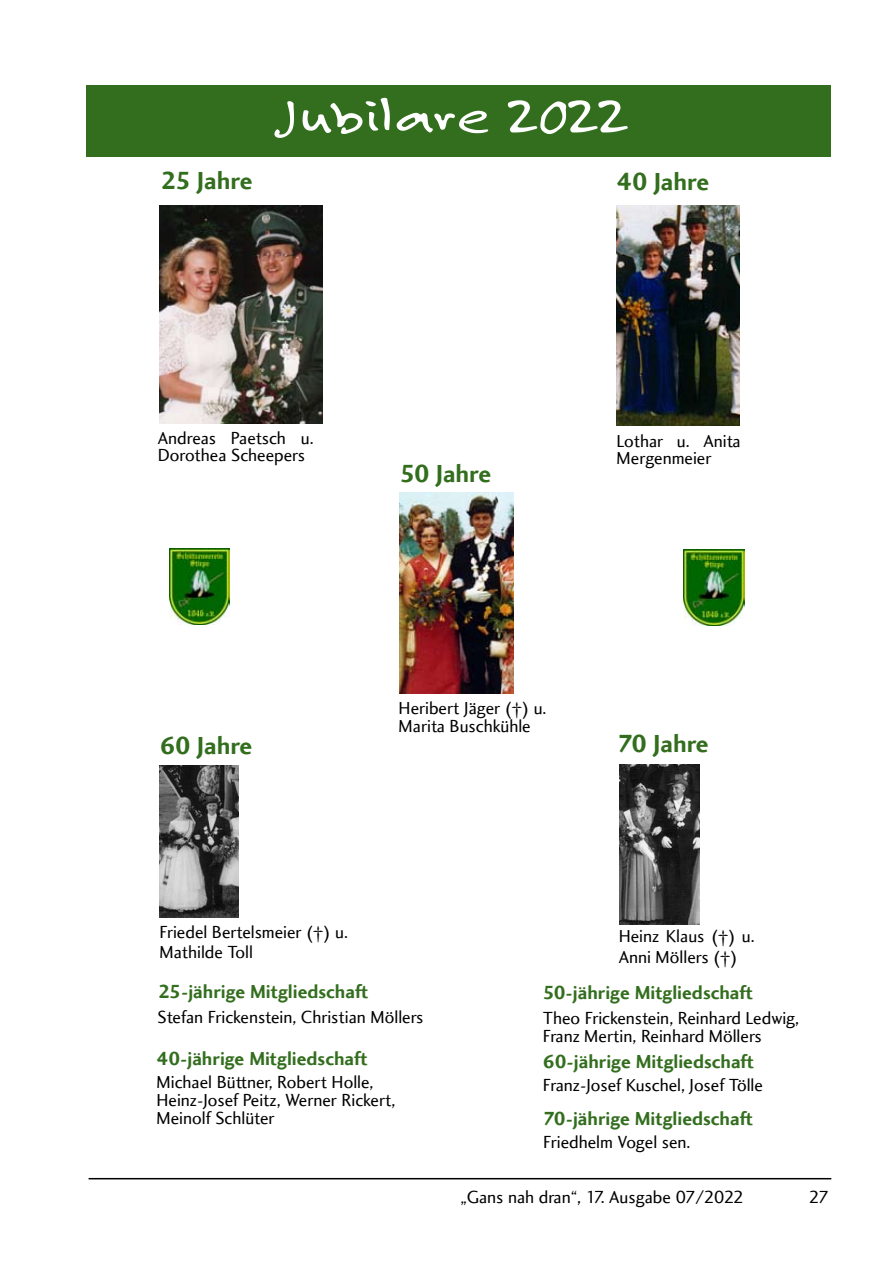
<style>
.page{position:relative;width:893px;height:1263px;background:#fff}
.page>*{position:absolute;margin:0;border:0;box-sizing:border-box;transform-origin:0 0}
.t1{font:51px "Felt Tip Roman";letter-spacing:.01em;color:#fff;scale:1.26 1}
.t2{font:25.5px "Charlotte Sans Bold Plain";color:#336e1e}
.t3{font:19.5px "Charlotte Sans Bold Plain";color:#336e1e}
.t4{font:18px/18px "Charlotte Sans Book Plain";color:#000}
</style>
<div class="page">
<hr style="left:89px;top:1178px;width:742px;height:1px;background:#000">
<div style="left:86px;top:85px;width:744px;height:71px;background:#336e1e"></div>
<img style="left:619px;top:764px;width:80px;height:160px">
<img style="left:159px;top:766px;width:80px;height:152px">
<img style="left:159px;top:206px;width:163px;height:217px">
<img style="left:617px;top:206px;width:123px;height:219px">
<img style="left:400px;top:492px;width:114px;height:201px">
<img style="left:683px;top:549px;width:61px;height:76px">
<img style="left:169px;top:549px;width:61px;height:76px">
<h1 class="t1" style="left:276px;top:85px;width:281px">Jubilare 2022</h1>
<h2 class="t2" style="left:161px;top:166px;width:93px">25 Jahre</h2>
<h2 class="t2" style="left:617px;top:166px;width:94px">40 Jahre</h2>
<p class="t4" style="left:158px;top:430px;width:157px;line-height:16.5px">Andreas Paetsch u.<br>Dorothea Scheepers</p>
<h2 class="t2" style="left:400px;top:459px;width:93px">50 Jahre</h2>
<p class="t4" style="left:617px;top:433px;width:126px;line-height:16.5px">Lothar u. Anita<br>Mergenmeier</p>
<p class="t4" style="left:399px;top:700px;width:149px">Heribert Jäger (†) u.<br>Marita Buschkühle</p>
<h2 class="t2" style="left:160px;top:730px;width:94px">60 Jahre</h2>
<h2 class="t2" style="left:618px;top:729px;width:93px">70 Jahre</h2>
<p class="t4" style="left:159px;top:923px;width:190px;line-height:19.5px">Friedel Bertelsmeier (†) u.<br>Mathilde Toll</p>
<p class="t4" style="left:619px;top:926px;width:138px;line-height:21px">Heinz Klaus (†) u.<br>Anni Möllers (†)</p>
<p class="t3" style="left:158px;top:980px;width:212px">25-jährige Mitgliedschaft</p>
<p class="t4" style="left:158px;top:1009px;width:267px">Stefan Frickenstein, Christian Möllers</p>
<p class="t3" style="left:157px;top:1047px;width:213px">40-jährige Mitgliedschaft</p>
<p class="t4" style="left:157px;top:1074px;width:241px">Michael Büttner, Robert Holle,<br>Heinz-Josef Peitz, Werner Rickert,<br>Meinolf Schlüter</p>
<p class="t3" style="left:543px;top:981px;width:212px">50-jährige Mitgliedschaft</p>
<p class="t4" style="left:543px;top:1009px;width:258px">Theo Frickenstein, Reinhard Ledwig,<br>Franz Mertin, Reinhard Möllers</p>
<p class="t3" style="left:543px;top:1050px;width:213px">60-jährige Mitgliedschaft</p>
<p class="t4" style="left:543px;top:1076px;width:221px">Franz-Josef Kuschel, Josef Tölle</p>
<p class="t3" style="left:543px;top:1107px;width:211px">70-jährige Mitgliedschaft</p>
<p class="t4" style="left:543px;top:1133px;width:149px">Friedhelm Vogel sen.</p>
<p class="t4" style="left:460px;top:1189px;width:285px">„Gans nah dran“, 17. Ausgabe 07/2022</p>
<p class="t4" style="left:809px;top:1189px;width:22px">27</p>
</div>
